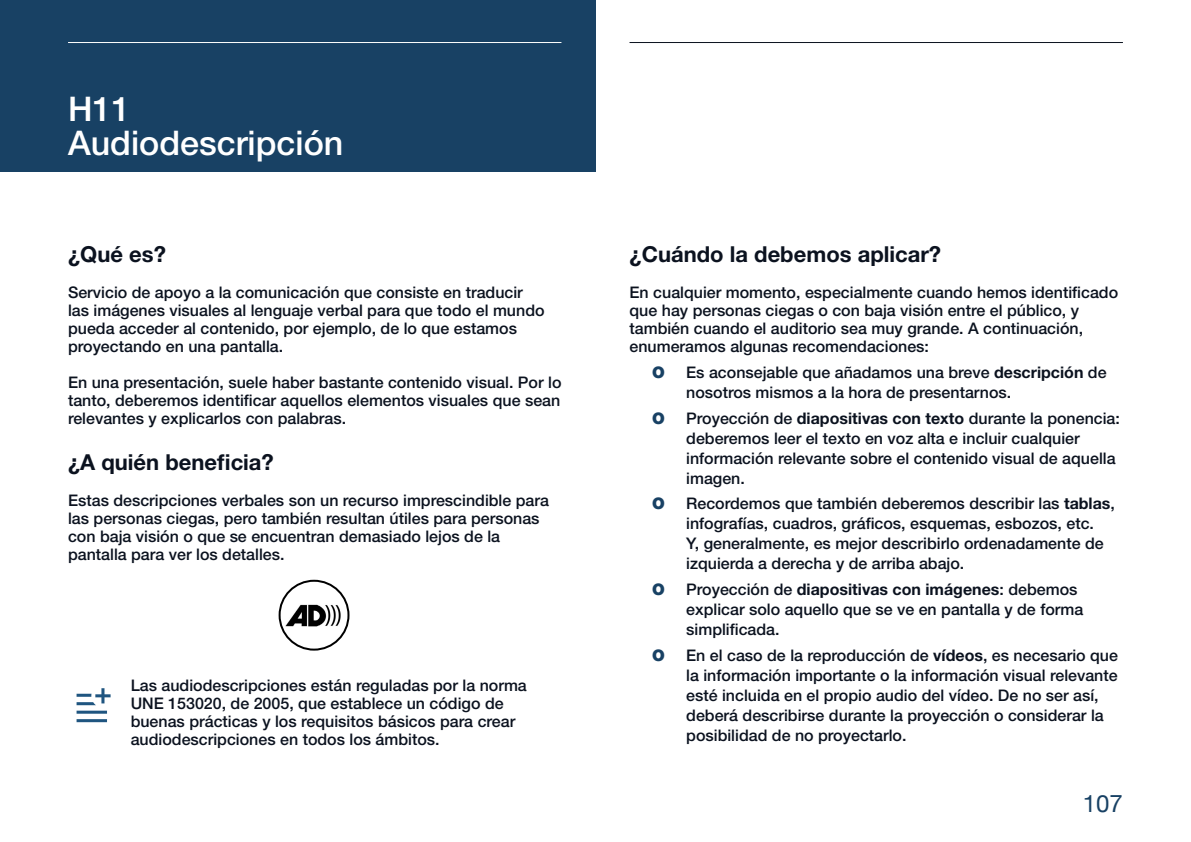
<style>
.page{position:relative;width:1191px;height:842px;background:#fff}
.page>*{position:absolute;margin:0;border:0;box-sizing:border-box;transform-origin:0 0}
.t1{font:500 34px "Helvetica Neue LT Std";color:#fff}
.t2{font:24px "Helvetica Neue";color:#184164}
.t3{font:700 22px "Helvetica Neue LT Std";color:#0b121f}
.paragraf{font:500 16px/18px "Helvetica Neue LT Std";color:#0b121f}
.t4{font:900 16px "Helvetica Neue LT Std";color:#184164}
.s1{font-weight:700}
</style>
<div class="page">
<div style="left:0;top:0;width:595px;height:171px;background:#184164"></div>
<svg style="left:77px;top:688px;width:34px;height:34px"></svg>
<hr style="left:68px;top:42px;width:493px;height:1px;background:#fff">
<hr style="left:629px;top:42px;width:494px;height:1px;background:#0b121f">
<img style="left:280px;top:581px;width:68px;height:69px;border-radius:34px">
<div style="left:279px;top:580px;width:70px;height:71px;border:2px solid #000;border-radius:50%"></div>
<h3 class="t1" style="left:68px;top:88px;width:64px">H11</h3>
<h3 class="t1" style="left:68px;top:122px;width:277px">Audiodescripción</h3>
<h4 class="t3" style="left:68px;top:241px;width:99px">¿Qué es?</h4>
<p class="paragraf" style="left:68px;top:283px;width:478px">Servicio de apoyo a la comunicación que consiste en traducir las imágenes visuales al lenguaje verbal para que todo el mundo pueda acceder al contenido, por ejemplo, de lo que estamos proyectando en una pantalla.</p>
<p class="paragraf" style="left:68px;top:373px;width:495px;text-align:justify">En una presentación, suele haber bastante contenido visual. Por lo tanto, deberemos identificar aquellos elementos visuales que sean relevantes y explicarlos con palabras.</p>
<h4 class="t3" style="left:68px;top:449px;width:207px">¿A quién beneficia?</h4>
<p class="paragraf" style="left:68px;top:491px;width:482px">Estas descripciones verbales son un recurso imprescindible para las personas ciegas, pero también resultan útiles para personas con baja visión o que se encuentran demasiado lejos de la pantalla para ver los detalles.</p>
<p class="paragraf" style="left:131px;top:676px;width:398px">Las audiodescripciones están reguladas por la norma UNE 153020, de 2005, que establece un código de buenas prácticas y los requisitos básicos para crear audiodescripciones en todos los ámbitos.</p>
<h4 class="t3" style="left:629px;top:241px;width:313px">¿Cuándo la debemos aplicar?</h4>
<p class="paragraf" style="left:629px;top:283px;width:490px">En cualquier momento, especialmente cuando hemos identificado que hay personas ciegas o con baja visión entre el público, y también cuando el auditorio sea muy grande. A continuación, enumeramos algunas recomendaciones:</p>
<p class="t4" style="left:652px;top:363px;width:14px">O</p>
<p class="paragraf" style="left:686px;top:362px;width:422px;line-height:20px">Es aconsejable que añadamos una breve <span class="s1">descripción</span> de nosotros mismos a la hora de presentarnos.</p>
<p class="t4" style="left:652px;top:408px;width:14px">O</p>
<p class="paragraf" style="left:686px;top:408px;width:435px;line-height:20px">Proyección de <span class="s1">diapositivas con texto</span> durante la ponencia: deberemos leer el texto en voz alta e incluir cualquier información relevante sobre el contenido visual de aquella imagen.</p>
<p class="t4" style="left:652px;top:494px;width:14px">O</p>
<p class="paragraf" style="left:686px;top:493px;width:430px;line-height:20px">Recordemos que también deberemos describir las <span class="s1">tablas</span>, infografías, cuadros, gráficos, esquemas, esbozos, etc.<br>Y, generalmente, es mejor describirlo ordenadamente de izquierda a derecha y de arriba abajo.</p>
<p class="t4" style="left:652px;top:580px;width:14px">O</p>
<p class="paragraf" style="left:686px;top:579px;width:398px;line-height:20px">Proyección de <span class="s1">diapositivas con imágenes</span>: debemos explicar solo aquello que se ve en pantalla y de forma simplificada.</p>
<p class="t4" style="left:652px;top:645px;width:14px">O</p>
<p class="paragraf" style="left:686px;top:645px;width:433px;line-height:20px">En el caso de la reproducción de <span class="s1">vídeos</span>, es necesario que la información importante o la información visual relevante esté incluida en el propio audio del vídeo. De no ser así, deberá describirse durante la proyección o considerar la posibilidad de no proyectarlo.</p>
<h2 class="t2" style="left:1082px;top:786px;width:42px">107</h2>
</div>
